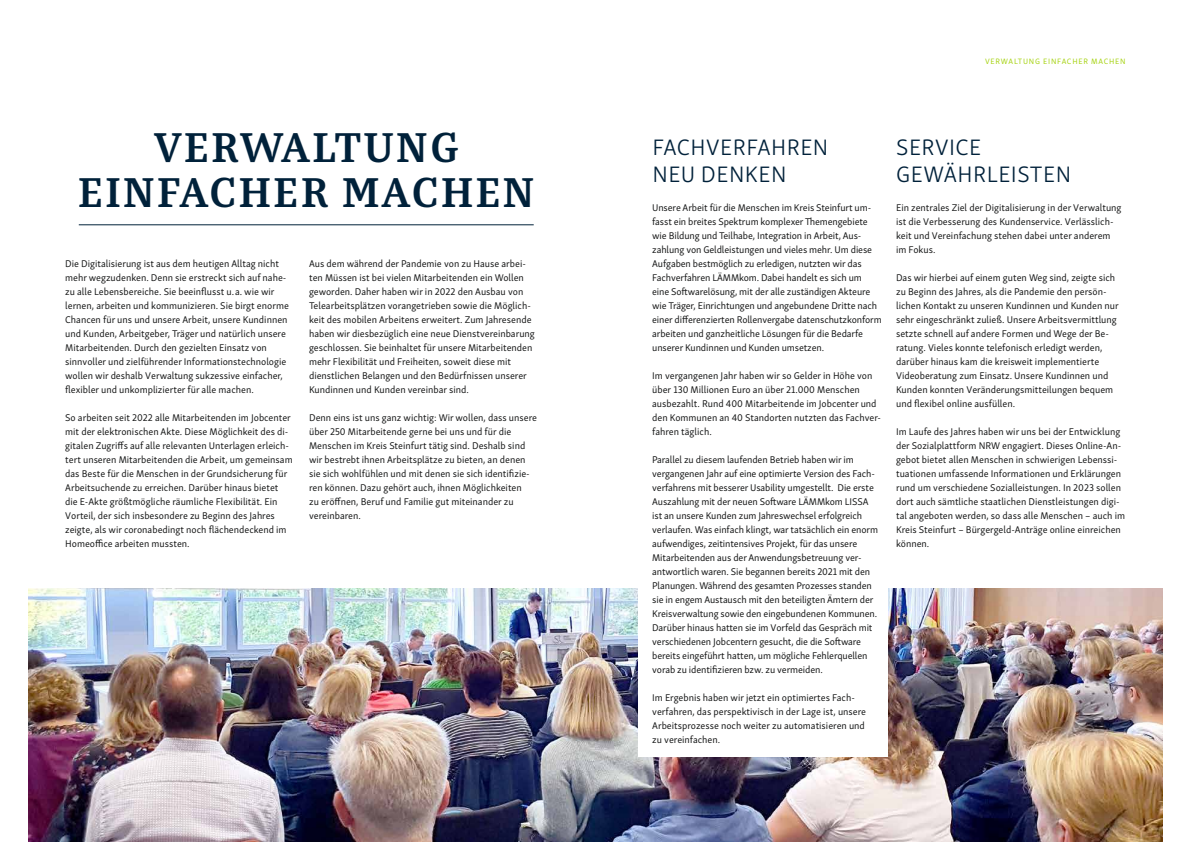
<style>
.page{position:relative;width:1191px;height:842px;background:#fff}
.page>*{position:absolute;margin:0;border:0;box-sizing:border-box;transform-origin:0 0}
.t1{font:700 45px/45px "Bagatela";letter-spacing:.055em;color:#00213a;text-align:center}
.t2{font:300 23px/27.6px "Skolar Sans Latn";letter-spacing:.02em;color:#00213a}
.t3{font:10px/14px "Skolar Sans Latn";color:#151616}
.t4{font:8px "Skolar Sans Latn";letter-spacing:.095em;color:#a4d20c}
</style>
<div class="page">
<img style="left:28px;top:589px;width:1134px;height:253px">
<hr style="left:79px;top:224px;width:455px;height:1px;background:#00213a">
<div style="left:638px;top:506px;width:249px;height:251px;background:#fff"></div>
<h1 class="t1" style="left:78px;top:123px;width:457px">VERWALTUNG<br>EINFACHER -MACHEN</h1>
<p class="t3" style="left:65px;top:255px;width:225px">Die Digitalisierung ist aus dem heutigen Alltag nicht mehr wegzudenken. Denn sie erstreckt sich auf nahe&shy;zu alle Lebensbereiche. Sie beeinflusst u. a. wie wir lernen, arbeiten und kommunizieren. Sie birgt enorme Chancen für uns und unsere Arbeit, unsere Kundinnen und Kunden, Arbeitgeber, Träger und natürlich unsere Mitarbeitenden. Durch den gezielten Einsatz von sinnvoller und zielführender Informationstechnologie wollen wir deshalb Verwaltung sukzessive einfacher, flexibler und unkomplizierter für alle machen.</p>
<p class="t3" style="left:65px;top:409px;width:229px">So arbeiten seit 2022 alle Mitarbeitenden im Jobcenter mit der elektronischen Akte. Diese Möglichkeit des di&shy;gitalen Zugriffs auf alle relevanten Unterlagen erleich&shy;tert unseren Mitarbeitenden die Arbeit, um gemeinsam das Beste für die Menschen in der Grundsicherung für Arbeitsuchende zu erreichen. Darüber hinaus bietet die E-Akte größtmögliche räumliche Flexibilität. Ein Vorteil, der sich insbesondere zu Beginn des Jahres zeigte, als wir coronabedingt noch flächendeckend im Homeoffice arbeiten mussten.</p>
<p class="t3" style="left:309px;top:255px;width:227px">Aus dem während der Pandemie von zu Hause arbei&shy;ten Müssen ist bei vielen Mitarbeitenden ein Wollen geworden. Daher haben wir in 2022 den Ausbau von Telearbeitsplätzen vorangetrieben sowie die Möglich&shy;keit des mobilen Arbeitens erweitert. Zum Jahresende haben wir diesbezüglich eine neue Dienstvereinbarung geschlossen. Sie beinhaltet für unsere Mitarbeitenden mehr Flexibilität und Freiheiten, soweit diese mit dienstlichen Belangen und den Bedürfnissen unserer Kundinnen und Kunden vereinbar sind.</p>
<p class="t3" style="left:309px;top:409px;width:229px">Denn eins ist uns ganz wichtig: Wir wollen, dass unsere über 250 Mitarbeitende gerne bei uns und für die Menschen im Kreis Steinfurt tätig sind. Deshalb sind wir bestrebt ihnen Arbeitsplätze zu bieten, an denen sie sich wohlfühlen und mit denen sie sich identifizie&shy;ren können. Dazu gehört auch, ihnen Möglichkeiten<br>zu eröffnen, Beruf und Familie gut miteinander zu vereinbaren.</p>
<p class="t4" style="left:985px;top:55px;width:13px">Verw</p>
<p class="t4" style="left:1008px;top:55px;width:119px">altung ei nfacher machen</p>
<h2 class="t2" style="left:652px;top:131px;width:177px">FACHVERFAHREN<br>NEU DENKEN</h2>
<p class="t3" style="left:652px;top:199px;width:231px">Unsere Arbeit für die Menschen im Kreis Steinfurt um&shy;fasst ein breites Spektrum komplexer Themengebiete wie Bildung und Teilhabe, Integration in Arbeit, Aus&shy;zahlung von Geldleistungen und vieles mehr. Um diese Aufgaben bestmöglich zu erledigen, nutzten wir das Fachverfahren LÄMMkom. Dabei handelt es sich um<br>eine Softwarelösung, mit der alle zuständigen Akteure wie Träger, Einrichtungen und angebundene Dritte nach einer differenzierten Rollenvergabe datenschutzkonform arbeiten und ganzheitliche Lösungen für die Bedarfe unserer Kundinnen und Kunden umsetzen.</p>
<p class="t3" style="left:652px;top:367px;width:230px">Im vergangenen Jahr haben wir so Gelder in Höhe von über 130 Millionen Euro an über 21.000 Menschen ausbezahlt. Rund 400 Mitarbeitende im Jobcenter und den Kommunen an 40 Standorten nutzten das Fachver&shy;fahren täglich.</p>
<p class="t3" style="left:652px;top:451px;width:227px">Parallel zu diesem laufenden Betrieb haben wir im vergangenen Jahr auf eine optimierte Version des Fach&shy;verfahrens mit besserer Usability umgestellt. Die erste Auszahlung mit der neuen Software LÄMMkom LISSA ist an unsere Kunden zum Jahreswechsel erfolgreich verlaufen. Was einfach klingt, war tatsächlich ein enorm aufwendiges, zeitintensives Projekt, für das unsere Mitarbeitenden aus der Anwendungsbetreuung ver&shy;antwortlich waren. Sie begannen bereits 2021 mit den Planungen. Während des gesamten Prozesses standen sie in engem Austausch mit den beteiligten Ämtern der Kreisverwaltung sowie den eingebundenen Kommunen.<br>Darüber hinaus hatten sie im Vorfeld das Gespräch mit verschiedenen Jobcentern gesucht, die die Software bereits eingeführt hatten, um mögliche Fehlerquellen vorab zu identifizieren bzw. zu vermeiden.</p>
<p class="t3" style="left:652px;top:689px;width:215px">Im Ergebnis haben wir jetzt ein optimiertes Fach&shy;verfahren, das perspektivisch in der Lage ist, unsere Arbeitsprozesse noch weiter zu automatisieren und zu vereinfachen.</p>
<h2 class="t2" style="left:896px;top:131px;width:176px">SERVICE<br>GEWÄHRLEISTEN</h2>
<p class="t3" style="left:896px;top:199px;width:227px">Ein zentrales Ziel der Digitalisierung in der Verwaltung ist die Verbesserung des Kundenservice. Verlässlich&shy;keit und Vereinfachung stehen dabei unter anderem im Fokus.</p>
<p class="t3" style="left:896px;top:269px;width:224px">Das wir hierbei auf einem guten Weg sind, zeigte sich zu Beginn des Jahres, als die Pandemie den persön&shy;lichen Kontakt zu unseren Kundinnen und Kunden nur sehr eingeschränkt zuließ. Unsere Arbeitsvermittlung setzte schnell auf andere Formen und Wege der Be&shy;ratung. Vieles konnte telefonisch erledigt werden, darüber hinaus kam die kreisweit implementierte Videoberatung zum Einsatz. Unsere Kundinnen und Kunden konnten Veränderungsmitteilungen bequem und flexibel online ausfüllen.</p>
<p class="t3" style="left:896px;top:423px;width:230px">Im Laufe des Jahres haben wir uns bei der Entwicklung der Sozialplattform N RW engagiert. Dieses Online-An&shy;gebot bietet allen Menschen in schwierigen Lebenssi&shy;tuationen umfassende Informationen und Erklärungen rund um verschiedene Sozialleistungen. In 2023 sollen dort auch sämtliche staatlichen Dienstleistungen digi&shy;tal angeboten werden, so dass alle Menschen – auch im Kreis Steinfurt – Bürgergeld-Anträge online einreichen können.</p>
</div>
